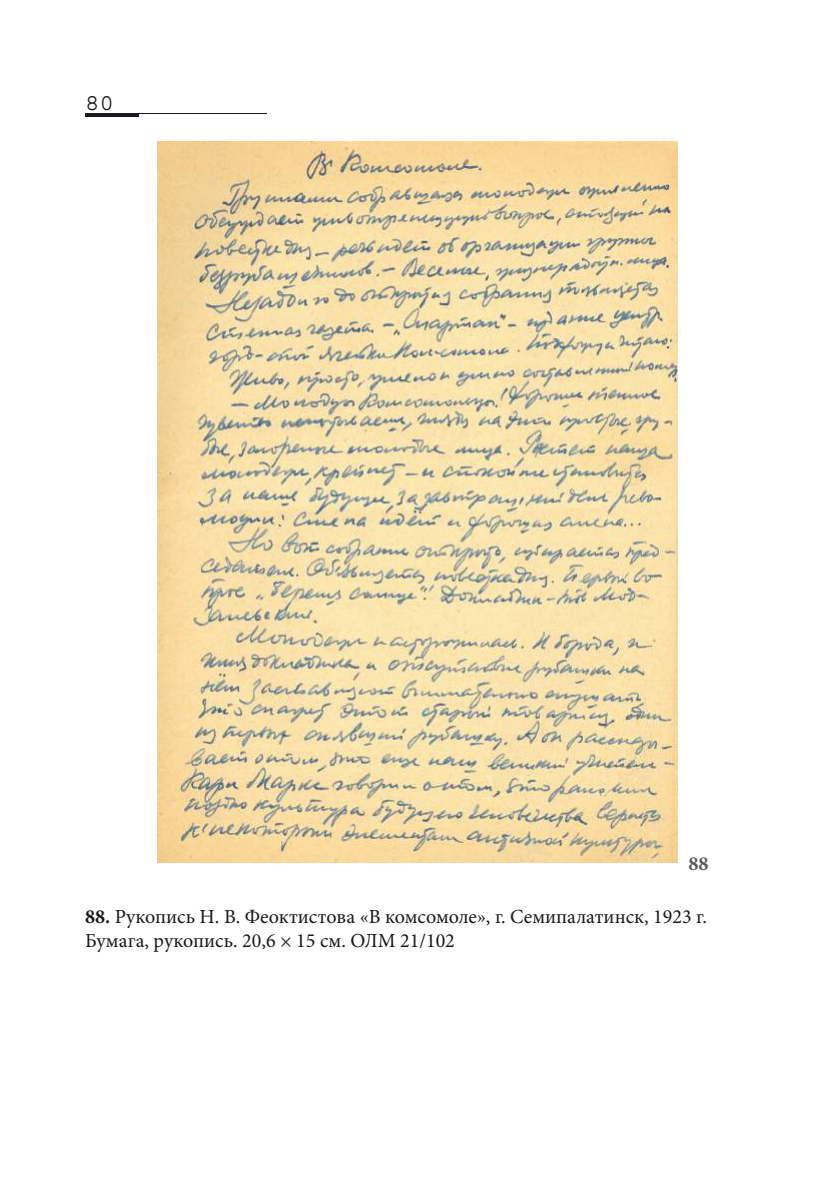
<style>
.page{position:relative;width:840px;height:1191px;background:#fff}
.page>*{position:absolute;margin:0;border:0;box-sizing:border-box;transform-origin:0 0}
.t1{font:24px "Courier Std";color:#1a171c}
.t2{font:20px/24px "Minion Pro";color:#1a171c}
.t3{font:700 20px "Minion Pro";color:#565658}
.s1{font-weight:700}
</style>
<div class="page">
<hr style="left:85px;top:113px;width:181px;height:4px;background:#1a171c">
<div style="left:139px;top:114px;width:140px;height:8px;background:#fff"></div>
<img style="left:157px;top:142px;width:520px;height:721px">
<p class="t1" style="left:85px;top:89px;width:30px">80</p>
<p class="t3" style="left:688px;top:849px;width:21px">88</p>
<p class="t2" style="left:85px;top:905px;width:623px"><span class="s1">88.</span> Рукопись Н. В. Феоктистова «В комсомоле», г. Семипалатинск, 1923 г.<br>Бумага, рукопись. 20,6 × 15 см. ОЛМ 21/102</p>
</div>
